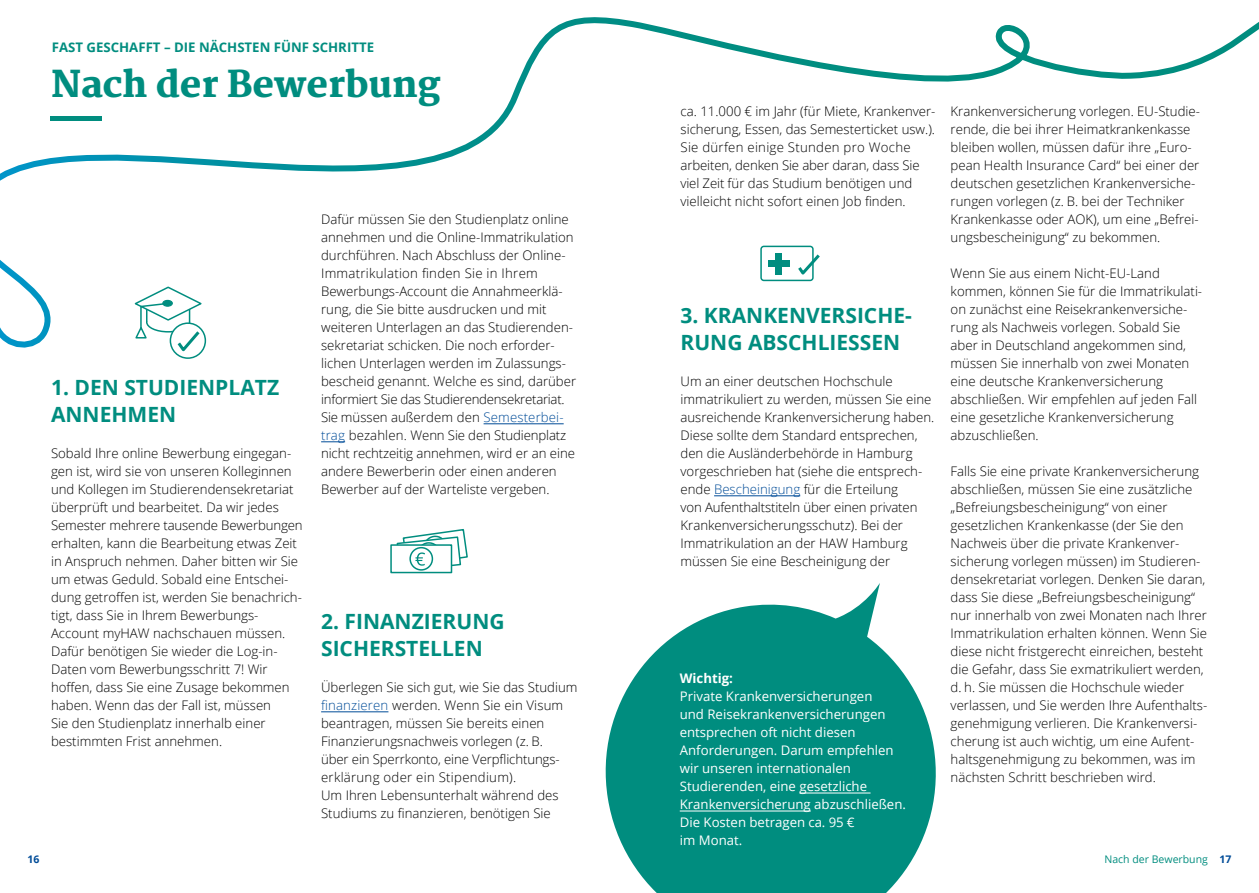
<style>
.page{position:relative;width:1259px;height:893px;background:#fff}
.page>*{position:absolute;margin:0;border:0;box-sizing:border-box;transform-origin:0 0}
.t1{font:800 36px "Martel";color:#008d7f}
.t2{font:700 21px/27px "Open Sans";color:#008d7f}
.t3{font:300 13.2px/18px "Open Sans";color:#000}
.t4{font:13.2px/18px "Open Sans";color:#fff}
.t5{font:700 13.2px "Open Sans";color:#008d7f}
.t6{font:700 13.2px "Open Sans";color:#fff}
.t7{font:10.5px "Open Sans";color:#008d7f}
.t8{font:700 10.5px "Open Sans";color:#004c98}
.s1{color:#004c98}
.s2{font-weight:700;color:#004c98}
</style>
<div class="page">
<hr style="left:483px;top:424px;width:80px;height:1px;background:#004c98">
<svg style="left:321px;top:442px;width:24px;height:1px"></svg>
<hr style="left:321px;top:712px;width:67px;height:1px;background:#004c98">
<hr style="left:714px;top:496px;width:86px;height:1px;background:#004c98">
<div style="left:390px;top:544px;width:62px;height:29px;background:#fff;border:2px solid #008d7f"></div>
<svg style="left:396px;top:529px;width:72px;height:43px"></svg>
<svg style="left:0;top:17px;width:1259px;height:341px"></svg>
<svg style="left:170px;top:323px;width:35px;height:35px"></svg>
<div style="left:170px;top:322px;width:36px;height:37px;border:2px solid #008d7f;border-radius:50%"></div>
<svg style="left:133px;top:286px;width:71px;height:69px"></svg>
<svg style="left:605px;top:583px;width:331px;height:310px;fill:#008d7f"></svg>
<hr style="left:799px;top:793px;width:71px;height:1px;background:#fff">
<hr style="left:680px;top:811px;width:131px;height:1px;background:#fff">
<p class="t5" style="left:52px;top:38px;width:324px">FAST GESCHAFFT – DIE NÄCHSTEN FÜNF SCHRITTE</p>
<h1 class="t1" style="left:51px;top:64px;width:391px">Nach der Bewerbung</h1>
<h2 class="t2" style="left:51px;top:373px;width:230px">1. DEN STUDIENPLATZ<br>ANNEHMEN</h2>
<p class="t3" style="left:51px;top:443px;width:253px">Sobald Ihre online Bewerbung eingegan&shy;gen ist, wird sie von unseren Kolleginnen und Kollegen im Studierendensekretariat überprüft und bearbeitet. Da wir jedes Semester mehrere tausende Bewerbungen erhalten, kann die Bearbeitung etwas Zeit in Anspruch nehmen. Daher bitten wir Sie um etwas Geduld. Sobald eine Entschei&shy;dung getroffen ist, werden Sie benachrich&shy;tigt, dass Sie in Ihrem Bewerbungs-Account myHAW nachschauen müssen.<br>Dafür benötigen Sie wieder die Log-in-Daten vom Bewerbungsschritt 7! Wir hoffen, dass Sie eine Zusage bekommen haben. Wenn das der Fall ist, müssen<br>Sie den Studienplatz innerhalb einer bestimmten Frist annehmen.</p>
<p class="t3" style="left:321px;top:209px;width:256px">Dafür müssen Sie den Studienplatz online annehmen und die Online-Immatrikulation durchführen. Nach Abschluss der Online-Immatrikulation finden Sie in Ihrem Bewerbungs-Account die Annahmeerklä&shy;rung, die Sie bitte ausdrucken und mit weiteren Unterlagen an das Studierenden&shy;sekretariat schicken. Die noch erforder&shy;lichen Unterlagen werden im Zulassungs&shy;bescheid genannt. Welche es sind, darüber informiert Sie das Studierendensekretariat.<br>Sie müssen außerdem den <span class="s1">Semesterbei&shy;trag</span> bezahlen. Wenn Sie den Studienplatz nicht rechtzeitig annehmen, wird er an eine andere Bewerberin oder einen anderen Bewerber auf der Warteliste vergeben.</p>
<h2 class="t2" style="left:321px;top:607px;width:185px">2. FINANZIERUNG<br>SICHERSTELLEN</h2>
<p class="t3" style="left:321px;top:677px;width:258px">Überlegen Sie sich gut, wie Sie das Studium <span class="s1">finanzieren</span> werden. Wenn Sie ein Visum beantragen, müssen Sie bereits einen Finanzierungsnachweis vorlegen (z. B.<br>über ein Sperrkonto, eine Verpflichtungs&shy;erklärung oder ein Stipendium).<br>Um Ihren Lebensunterhalt während des Studiums zu finanzieren, benötigen Sie</p>
<p class="t3" style="left:680px;top:101px;width:256px">ca. 11.000 € im Jahr (für Miete, Krankenver&shy;sicherung, Essen, das Semesterticket usw.).<br>Sie dürfen einige Stunden pro Woche arbeiten, denken Sie aber daran, dass Sie viel Zeit für das Studium benötigen und vielleicht nicht sofort einen Job finden.</p>
<h2 class="t2" style="left:680px;top:301px;width:233px">3. KRANKENVERSICHE-<br>RUNG ABSCHLIESSEN</h2>
<p class="t3" style="left:680px;top:371px;width:255px">Um an einer deutschen Hochschule immatrikuliert zu werden, müssen Sie eine ausreichende Krankenversicherung haben.<br>Diese sollte dem Standard entsprechen, den die Ausländerbehörde in Hamburg vorgeschrieben hat (siehe die entsprech&shy;ende <span class="s1">Bescheinigung</span> für die Erteilung<br>von Aufenthaltstiteln über einen privaten Krankenversicherungsschutz). Bei der Immatrikulation an der HAW Hamburg müssen Sie eine Bescheinigung der</p>
<p class="t6" style="left:680px;top:669px;width:55px">Wichtig:</p>
<p class="t4" style="left:680px;top:687px;width:228px">Private Krankenversicherungen<br>und Reisekrankenversicherungen entsprechen oft nicht diesen<br>Anforderungen. Darum empfehlen wir unseren internationalen<br>Studierenden, eine gesetzliche<br>Krankenversicherung abzuschließen.<br>Die Kosten betragen ca. 95 €<br>im Monat.</p>
<p class="t3" style="left:950px;top:101px;width:251px">Krankenversicherung vorlegen. EU-Studie&shy;rende, die bei ihrer Heimatkrankenkasse bleiben wollen, müssen dafür ihre „Euro&shy;pean Health Insurance Card“ bei einer der deutschen gesetzlichen Krankenversiche&shy;rungen vorlegen (z. B. bei der Techniker Krankenkasse oder AOK), um eine „Befrei&shy;ungsbescheinigung“ zu bekommen.</p>
<p class="t3" style="left:950px;top:263px;width:253px">Wenn Sie aus einem Nicht-EU-Land kommen, können Sie für die Immatrikulati&shy;on zunächst eine Reisekrankenversiche&shy;rung als Nachweis vorlegen. Sobald Sie aber in Deutschland angekommen sind, müssen Sie innerhalb von zwei Monaten eine deutsche Krankenversicherung abschließen. Wir empfehlen auf jeden Fall eine gesetzliche Krankenversicherung abzuschließen.</p>
<p class="t3" style="left:950px;top:461px;width:258px">Falls Sie eine private Krankenversicherung abschließen, müssen Sie eine zusätzliche „Befreiungsbescheinigung“ von einer gesetzlichen Krankenkasse (der Sie den Nachweis über die private Krankenver&shy;sicherung vorlegen müssen) im Studieren&shy;densekretariat vorlegen. Denken Sie daran, dass Sie diese „Befreiungsbescheinigung“ nur innerhalb von zwei Monaten nach Ihrer Immatrikulation erhalten können. Wenn Sie diese nicht fristgerecht einreichen, besteht die Gefahr, dass Sie exmatrikuliert werden, d. h. Sie müssen die Hochschule wieder verlassen, und Sie werden Ihre Aufenthalts&shy;genehmigung verlieren. Die Krankenversi&shy;cherung ist auch wichtig, um eine Aufent&shy;haltsgenehmigung zu bekommen, was im nächsten Schritt beschrieben wird.</p>
<p class="t8" style="left:28px;top:851px;width:13px">16</p>
<p class="t7" style="left:1104px;top:852px;width:128px">Nach der Bewerbung <span class="s2">17</span></p>
</div>
